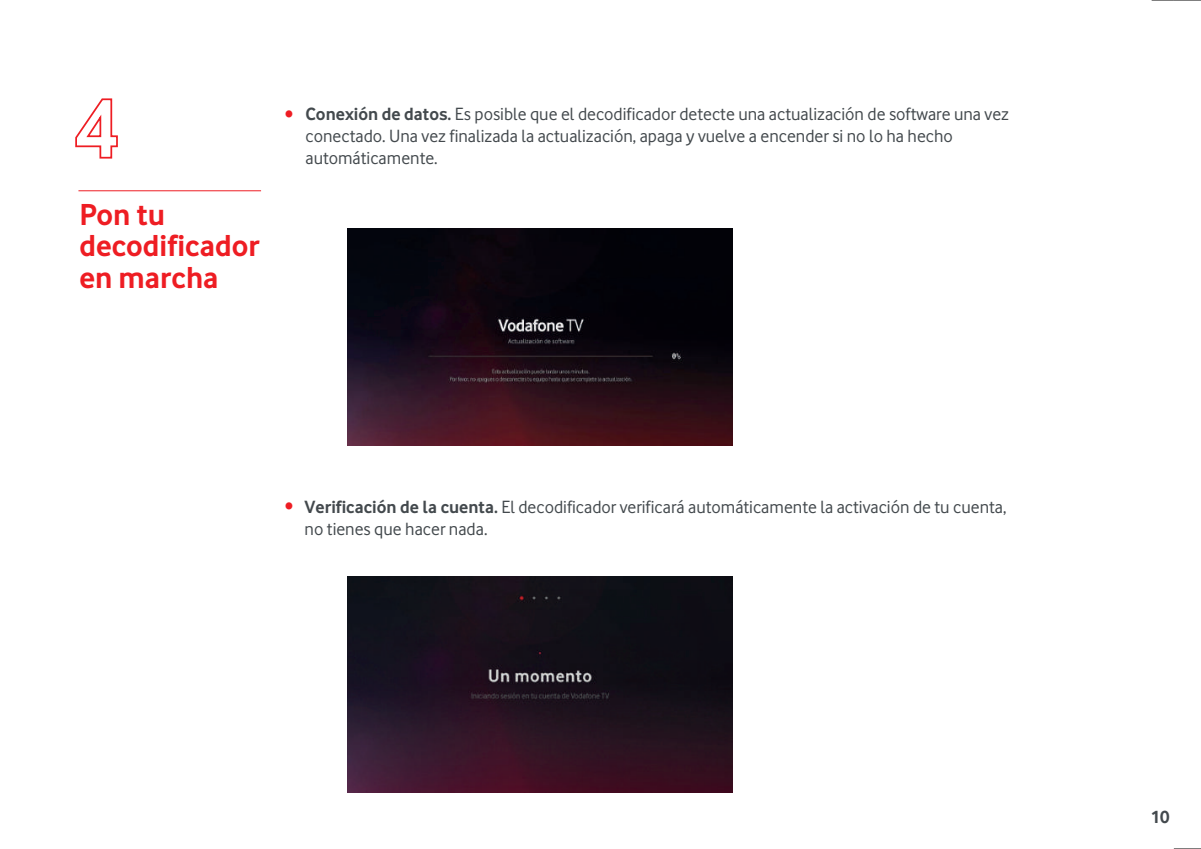
<style>
.page{position:relative;width:1201px;height:849px;background:#fff}
.page>*{position:absolute;margin:0;border:0;box-sizing:border-box;transform-origin:0 0}
.t1{font:700 31.5px/31.5px "Vodafone Rg";color:#ee1d23}
.t2{font:18.38px/22.1px "Vodafone Rg";color:#43494d}
.t3{font:18.38px "Vodafone Rg";color:#ee1d23}
.t4{font:700 18.38px "Vodafone Rg";color:#43494d}
.s1{font-weight:700}
</style>
<div class="page">
<img style="left:347px;top:229px;width:385px;height:216px">
<img style="left:348px;top:576px;width:384px;height:216px">
<svg style="left:75px;top:98px;width:43px;height:61px"></svg>
<hr style="left:1151px;top:0;width:47px;height:1px;background:#000">
<svg style="left:1173px;top:0;width:28px;height:1px"></svg>
<svg style="left:1173px;top:848px;width:28px;height:1px"></svg>
<hr style="left:78px;top:190px;width:183px;height:1px;background:#ee1d23">
<h1 class="t1" style="left:79px;top:198px;width:182px">Pon tu decodificador en marcha</h1>
<p class="t3" style="left:285px;top:104px;width:10px">•</p>
<p class="t2" style="left:305px;top:103px;width:705px"><span class="s1">Conexión de datos.</span> Es posible que el decodificador detecte una actualización de software una vez conectado. Una vez finalizada la actualización, apaga y vuelve a encender si no lo ha hecho automáticamente.</p>
<p class="t3" style="left:285px;top:496px;width:10px">•</p>
<p class="t2" style="left:305px;top:495px;width:703px"><span class="s1">Verificación de la cuenta.</span> El decodificador verificará automáticamente la activación de tu cuenta, no tienes que hacer nada.</p>
<p class="t4" style="left:1150px;top:805px;width:20px">10</p>
</div>
